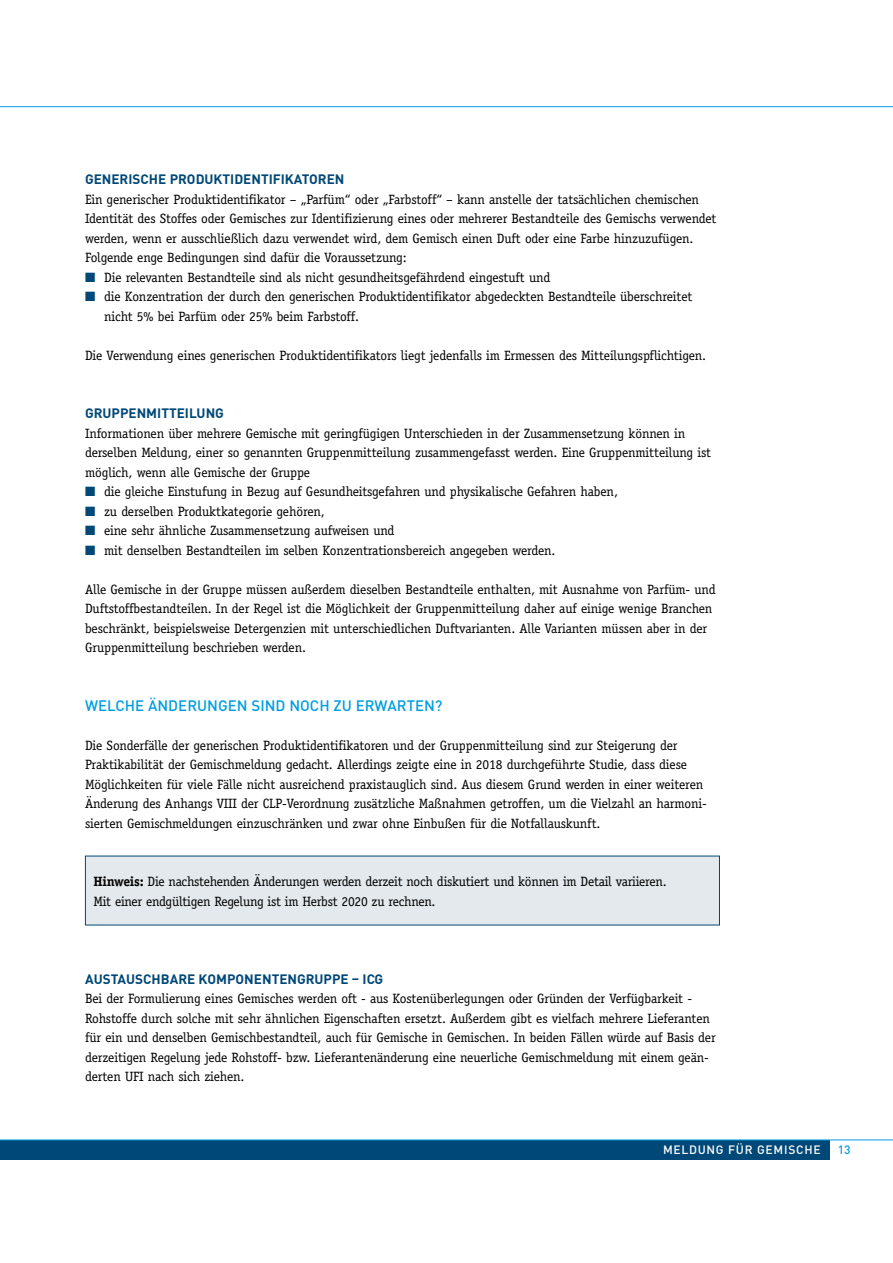
<style>
.page{position:relative;width:893px;height:1263px;background:#fff}
.page>*{position:absolute;margin:0;border:0;box-sizing:border-box;transform-origin:0 0}
.t1{font:500 15px "DIN Pro";color:#009ee0}
.t2{font:13.5px/19.5px "Officina Serif";letter-spacing:-.01em;color:#000}
.t3{font:700 13.5px "DIN Pro";color:#004877}
.t4{font:500 12px "DIN Pro";color:#fff}
.t5{font:500 12px "DIN Pro";color:#009ee0}
.s1{color:#004877}
.s2{font-weight:700}
</style>
<div class="page">
<div style="left:85px;top:856px;width:635px;height:69px;background:#e3e9ec"></div>
<div style="left:0;top:1140px;width:829px;height:20px;background:#004877"></div>
<hr style="left:0;top:1139px;width:893px;height:1px;background:#009ee0">
<hr style="left:0;top:106px;width:893px;height:1px;background:#009ee0">
<p class="t3" style="left:85px;top:170px;width:261px">GENERISCHE PRODUKTIDENTIFIKATOREN</p>
<p class="t2" style="left:85px;top:190px;width:633px">Ein generischer Produktidentifikator – „Parfüm“ oder „Farbstoff“ – kann anstelle der tatsächlichen chemischen Identität des Stoffes oder Gemisches zur Identifizierung eines oder mehrerer Bestandteile des Gemischs verwendet werden, wenn er ausschließlich dazu verwendet wird, dem Gemisch einen Duft oder eine Farbe hinzuzufügen.<br>Folgende enge Bedingungen sind dafür die Voraussetzung:</p>
<p class="t2" style="left:85px;top:267px;width:467px"><span class="s1">■</span> Die relevanten Bestandteile sind als nicht gesundheitsgefährdend eingestuft und</p>
<p class="t2" style="left:104px;top:287px;width:590px;text-indent:-19px"><span class="s1">■</span> die Konzentration der durch den generischen Produktidentifikator abgedeckten Bestandteile überschreitet nicht 5% bei Parfüm oder 25% beim Farbstoff.</p>
<p class="t2" style="left:85px;top:345px;width:623px">Die Verwendung eines generischen Produktidentifikators liegt jedenfalls im Ermessen des Mitteilungspflichtigen.</p>
<p class="t3" style="left:85px;top:404px;width:139px">GRUPPENMITTEILUNG</p>
<p class="t2" style="left:85px;top:423px;width:628px">Informationen über mehrere Gemische mit geringfügigen Unterschieden in der Zusammensetzung können in derselben Meldung, einer so genannten Gruppenmitteilung zusammengefasst werden. Eine Gruppenmitteilung ist möglich, wenn alle Gemische der Gruppe</p>
<p class="t2" style="left:85px;top:482px;width:534px"><span class="s1">■</span> die gleiche Einstufung in Bezug auf Gesundheitsgefahren und physikalische Gefahren haben,</p>
<p class="t2" style="left:85px;top:501px;width:241px"><span class="s1">■</span> zu derselben Produktkategorie gehören,</p>
<p class="t2" style="left:85px;top:521px;width:311px"><span class="s1">■</span> eine sehr ähnliche Zusammensetzung aufweisen und</p>
<p class="t2" style="left:85px;top:540px;width:472px"><span class="s1">■</span> mit denselben Bestandteilen im selben Konzentrationsbereich angegeben werden.</p>
<p class="t2" style="left:85px;top:579px;width:632px">Alle Gemische in der Gruppe müssen außerdem dieselben Bestandteile enthalten, mit Ausnahme von Parfüm- und Duftstoffbestandteilen. In der Regel ist die Möglichkeit der Gruppenmitteilung daher auf einige wenige Branchen beschränkt, beispielsweise Detergenzien mit unterschiedlichen Duftvarianten. Alle Varianten müssen aber in der Gruppenmitteilung beschrieben werden.</p>
<p class="t1" style="left:85px;top:695px;width:359px">WELCH E ÄNDERUNGEN SIND NOCH ZU ERWARTEN?</p>
<p class="t2" style="left:85px;top:736px;width:623px">Die Sonderfälle der generischen Produktidentifikatoren und der Gruppenmitteilung sind zur Steigerung der Praktikabilität der Gemischmeldung gedacht. Allerdings zeigte eine in 2018 durchgeführte Studie, dass diese Möglichkeiten für viele Fälle nicht ausreichend praxistauglich sind. Aus diesem Grund werden in einer weiteren Änderung des Anhangs VIII der CLP-Verordnung zusätzliche Maßnahmen getroffen, um die Vielzahl an harmoni&shy;sierten Gemischmeldungen einzuschränken und zwar ohne Einbußen für die Notfallauskunft.</p>
<p class="t2" style="left:94px;top:872px;width:575px"><span class="s2">Hinweis:</span> Die nachstehenden Änderungen werden derzeit noch diskutiert und können im Detail variieren.<br>Mit einer endgültigen Regelung ist im Herbst 2020 zu rechnen.</p>
<p class="t3" style="left:85px;top:970px;width:300px">AUSTAUSCHBARE KOMPONENTENGRUPPE – ICG</p>
<p class="t2" style="left:85px;top:989px;width:632px">Bei der Formulierung eines Gemisches werden oft - aus Kostenüberlegungen oder Gründen der Verfügbarkeit - Rohstoffe durch solche mit sehr ähnlichen Eigenschaften ersetzt. Außerdem gibt es vielfach mehrere Lieferanten für ein und denselben Gemischbestandteil, auch für Gemische in Gemischen. In beiden Fällen würde auf Basis der derzeitigen Regelung jede Rohstoff- bzw. Lieferantenänderung eine neuerliche Gemischmeldung mit einem geän&shy;derten UFI nach sich ziehen.</p>
<p class="t4" style="left:663px;top:1141px;width:10px">MELDUNG</p>
<p class="t4" style="left:728px;top:1141px;width:38px">FÜR GEMIS</p>
<p class="t4" style="left:796px;top:1141px;width:24px">CHE</p>
<p class="t5" style="left:838px;top:1141px;width:14px">13</p>
</div>
